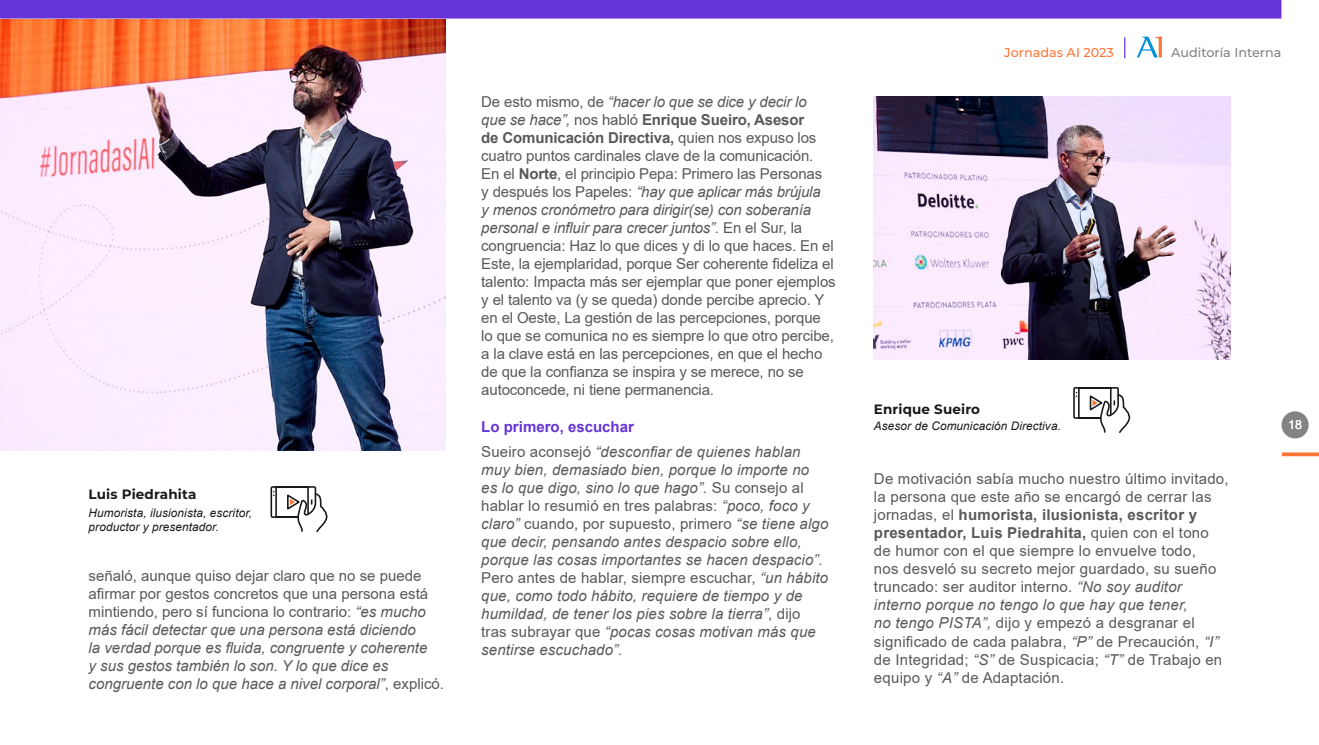
<style>
.page{position:relative;width:1319px;height:745px;background:#fff}
.page>*{position:absolute;margin:0;border:0;box-sizing:border-box;transform-origin:0 0}
.t1{font:italic 15px/18px "Arial";letter-spacing:.01em;color:#58595b}
.t2{font:15px/18px "Arial";letter-spacing:-.01em;color:#58595b}
.t3{font:15px/18px "Arial";letter-spacing:.015em;color:#58595b}
.t4{font:700 13.5px "Montserrat";letter-spacing:.01em;color:#191919}
.t5{font:500 12.75px "Montserrat";color:#838383}
.t6{font:500 12.75px "Montserrat";color:#fc7638}
.t7{font:12.5px "Arial";color:#fff}
.t8{font:italic 11.75px/14.1px "Arial";letter-spacing:.01em;color:#191919}
.s1{font-style:normal}
.s2{font-style:italic}
.s3{font-weight:700}
.s4{font-weight:700;font-style:normal;color:#6633d6}
</style>
<div class="page">
<div style="left:1281px;top:411px;width:27px;height:27px;background:#838383;border-radius:50%"></div>
<svg style="left:1281px;top:452px;width:37px;height:4px"></svg>
<svg style="left:1137px;top:36px;width:24px;height:21px"></svg>
<img style="left:0;top:19px;width:445px;height:431px">
<div style="left:0;top:0;width:1281px;height:19px;background:#6633d6"></div>
<hr style="left:1123px;top:37px;width:2px;height:21px;background:#6633d6">
<svg style="left:270px;top:486px;width:58px;height:46px"></svg>
<img style="left:873px;top:96px;width:357px;height:263px">
<svg style="left:1073px;top:387px;width:58px;height:46px"></svg>
<p class="t4" style="left:89px;top:484px;width:109px">Luis Piedrahita</p>
<p class="t8" style="left:89px;top:505px;width:165px">Humorista, ilusionista, escritor, productor y presentador.</p>
<p class="t1" style="left:89px;top:566px;width:357px"><span class="s1">señaló, aunque quiso dejar claro que no se puede afirmar por gestos concretos que una persona está mintiendo, pero sí funciona lo contrario:</span> “es mucho más fácil detectar que una persona está diciendo<br>la verdad porque es fluida, congruente y coherente<br>y sus gestos también lo son. Y lo que dice es congruente con lo que hace a nivel corporal”<span class="s1">, explicó.</span></p>
<p class="t2" style="left:481px;top:93px;width:356px">De esto mismo, de <span class="s2">“hacer lo que se dice y decir lo<br>que se hace”,</span> nos habló <span class="s3">Enrique Sueiro, Asesor<br>de Comunicación Directiva,</span> quien nos expuso los cuatro puntos cardinales clave de la comunicación.<br>En el <span class="s3">Norte</span>, el principio Pepa: Primero las Personas<br>y después los Papeles: <span class="s2">“hay que aplicar más brújula<br>y menos cronómetro para dirigir(se) con soberanía personal e influir para crecer juntos”.</span> En el Sur, la congruencia: Haz lo que dices y di lo que haces. En el Este, la ejemplaridad, porque Ser coherente fideliza el talento: Impacta más ser ejemplar que poner ejemplos y el talento va (y se queda) donde percibe aprecio. Y en el Oeste, La gestión de las percepciones, porque lo que se comunica no es siempre lo que otro percibe, a la clave está en las percepciones, en que el hecho de que la confianza se inspira y se merece, no se autoconcede, ni tiene permanencia.</p>
<p class="t1" style="left:481px;top:415px;width:321px;line-height:24.2px"><span class="s4">Lo primero, escuchar<br></span><span class="s1">Sueiro aconsejó</span> “desconfiar de quienes hablan</p>
<p class="t1" style="left:481px;top:460px;width:348px">muy bien, demasiado bien, porque lo importe no es lo que digo, sino lo que hago”. <span class="s1">Su consejo al hablar lo resumió en tres palabras:</span> “poco, foco y claro” <span class="s1">cuando, por supuesto, primero</span> “se tiene algo que decir, pensando antes despacio sobre ello, porque las cosas importantes se hacen despacio”.<br><span class="s1">Pero antes de hablar, siempre escuchar,</span> “un hábito que, como todo hábito, requiere de tiempo y de humildad, de tener los pies sobre la tierra”<span class="s1">, dijo tras subrayar que</span> “pocas cosas motivan más que sentirse escuchado”.</p>
<p class="t6" style="left:1004px;top:44px;width:111px">Jornadas AI 2023</p>
<p class="t5" style="left:1170px;top:44px;width:112px">Auditoría Interna</p>
<p class="t4" style="left:873px;top:399px;width:107px">Enrique Sueiro</p>
<p class="t8" style="left:873px;top:419px;width:188px">Asesor de Comunicación Directiva.</p>
<p class="t3" style="left:873px;top:469px;width:356px">De motivación sabía mucho nuestro último invitado, la persona que este año se encargó de cerrar las jornadas, el <span class="s3">humorista, ilusionista, escritor y presentador, Luis Piedrahita,</span> quien con el tono de humor con el que siempre lo envuelve todo,<br>nos desveló su secreto mejor guardado, su sueño truncado: ser auditor interno. <span class="s2">“No soy auditor interno porque no tengo lo que hay que tener,<br>no tengo PISTA”,</span> dijo y empezó a desgranar el significado de cada palabra, <span class="s2">“P”</span> de Precaución, <span class="s2">“I” </span>de Integridad; <span class="s2">“S”</span> de Suspicacia; <span class="s2">“T”</span> de Trabajo en equipo y <span class="s2">“A”</span> de Adaptación.</p>
<p class="t7" style="left:1287px;top:416px;width:15px">18</p>
</div>
